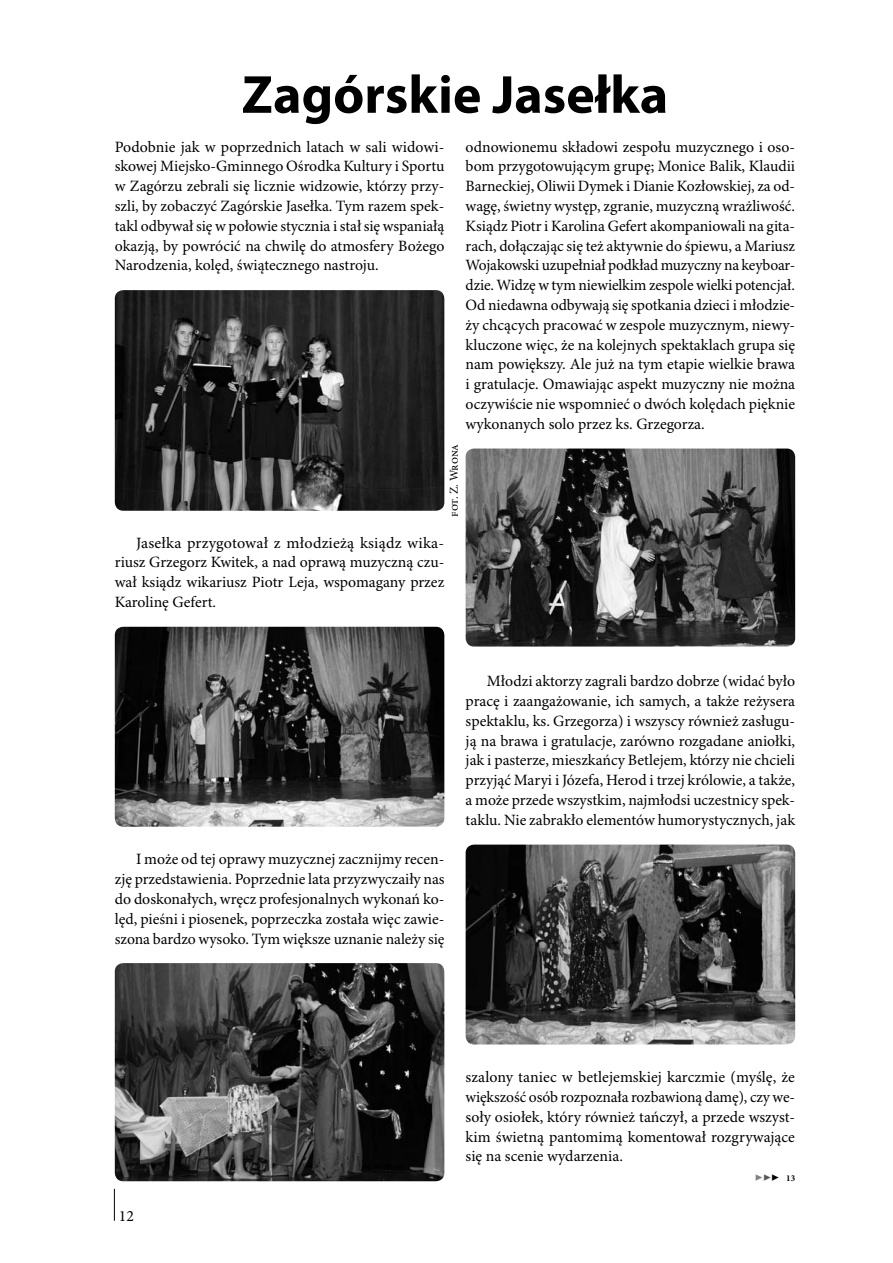
<style>
.page{position:relative;width:893px;height:1263px;background:#fff}
.page>*{position:absolute;margin:0;border:0;box-sizing:border-box;transform-origin:0 0}
.t1{font:700 54px "Myriad Pro";color:#000}
.t2{font:15.75px/19.8px "Minion Pro";color:#000;text-align:justify}
.t3{font:12px "Minion Pro";letter-spacing:-.01em;color:#000}
.t4{font:700 9px "Minion Pro";color:#000}
.s1{font-size:13.5px;color:#808285}
.s2{font-size:13.5px;color:#58595b}
.s3{font-size:13.5px}
</style>
<div class="page">
<hr style="left:114px;top:1189px;width:1px;height:32px;background:#000">
<img style="left:115px;top:290px;width:329px;height:221px">
<img style="left:115px;top:627px;width:329px;height:200px">
<img style="left:115px;top:963px;width:329px;height:218px">
<img style="left:466px;top:448px;width:329px;height:198px">
<img style="left:466px;top:844px;width:329px;height:200px">
<h1 class="t1" style="left:242px;top:64px;width:428px">Zagórskie Jasełka</h1>
<p class="t2" style="left:115px;top:137px;width:331px">Podobnie jak w poprzednich latach w sali widowi&shy;skowej Miejsko-Gminnego Ośrodka Kultury i Sportu w Zagórzu zebrali się licznie widzowie, którzy przy&shy;szli, by zobaczyć Zagórskie Jasełka. Tym razem spek&shy;takl odbywał się w połowie stycznia i stał się wspaniałą okazją, by powrócić na chwilę do atmosfery Bożego Narodzenia, kolęd, świątecznego nastroju.</p>
<p class="t2" style="left:466px;top:137px;width:331px">odnowionemu składowi zespołu muzycznego i oso&shy;bom przygotowującym grupę; Monice Balik, Klaudii Barneckiej, Oliwii Dymek i Dianie Kozłowskiej, za od&shy;wagę, świetny występ, zgranie, muzyczną wrażliwość.<br>Ksiądz Piotr i Karolina Gefert akompaniowali na gita&shy;rach, dołączając się też aktywnie do śpiewu, a Mariusz Wojakowski uzupełniał podkład muzyczny na keyboar&shy;dzie. Widzę w tym niewielkim zespole wielki potencjał.<br>Od niedawna odbywają się spotkania dzieci i młodzie&shy;ży chcących pracować w zespole muzycznym, niewy&shy;kluczone więc, że na kolejnych spektaklach grupa się nam powiększy. Ale już na tym etapie wielkie brawa i gratulacje. Omawiając aspekt muzyczny nie można oczywiście nie wspomnieć o dwóch kolędach pięknie wykonanych solo przez ks. Grzegorza.</p>
<p class="t3" style="left:447px;top:517px;width:75px;rotate:-90deg">fot. Z. Wrona</p>
<p class="t2" style="left:115px;top:533px;width:331px;text-indent:21px">Jasełka przygotował z młodzieżą ksiądz wika&shy;riusz Grzegorz Kwitek, a nad oprawą muzyczną czu&shy;wał ksiądz wikariusz Piotr Leja, wspomagany przez Karolinę Gefert.</p>
<p class="t2" style="left:115px;top:850px;width:331px;text-indent:21px">I może od tej oprawy muzycznej zacznijmy recen&shy;zję przedstawienia. Poprzednie lata przyzwyczaiły nas do doskonałych, wręcz profesjonalnych wykonań ko&shy;lęd, pieśni i piosenek, poprzeczka została więc zawie&shy;szona bardzo wysoko. Tym większe uznanie należy się</p>
<p class="t2" style="left:466px;top:672px;width:331px;text-indent:21px">Młodzi aktorzy zagrali bardzo dobrze (widać było pracę i zaangażowanie, ich samych, a także reżysera spektaklu, ks. Grzegorza) i wszyscy również zasługu&shy;ją na brawa i gratulacje, zarówno rozgadane aniołki, jak i pasterze, mieszkańcy Betlejem, którzy nie chcieli przyjąć Maryi i Józefa, Herod i trzej królowie, a także, a może przede wszystkim, najmłodsi uczestnicy spek&shy;taklu. Nie zabrakło elementów humorystycznych, jak</p>
<p class="t2" style="left:119px;top:1206px;width:17px">12</p>
<p class="t2" style="left:466px;top:1068px;width:331px">szalony taniec w betlejemskiej karczmie (myślę, że większość osób rozpoznała rozbawioną damę), czy we&shy;soły osiołek, który również tańczył, a przede wszyst&shy;kim świetną pantomimą komentował rozgrywające się na scenie wydarzenia.</p>
<p class="t4" style="left:755px;top:1172px;width:42px"><span class="s1">▶</span><span class="s2">▶</span><span class="s3">▶</span> 13</p>
</div>
